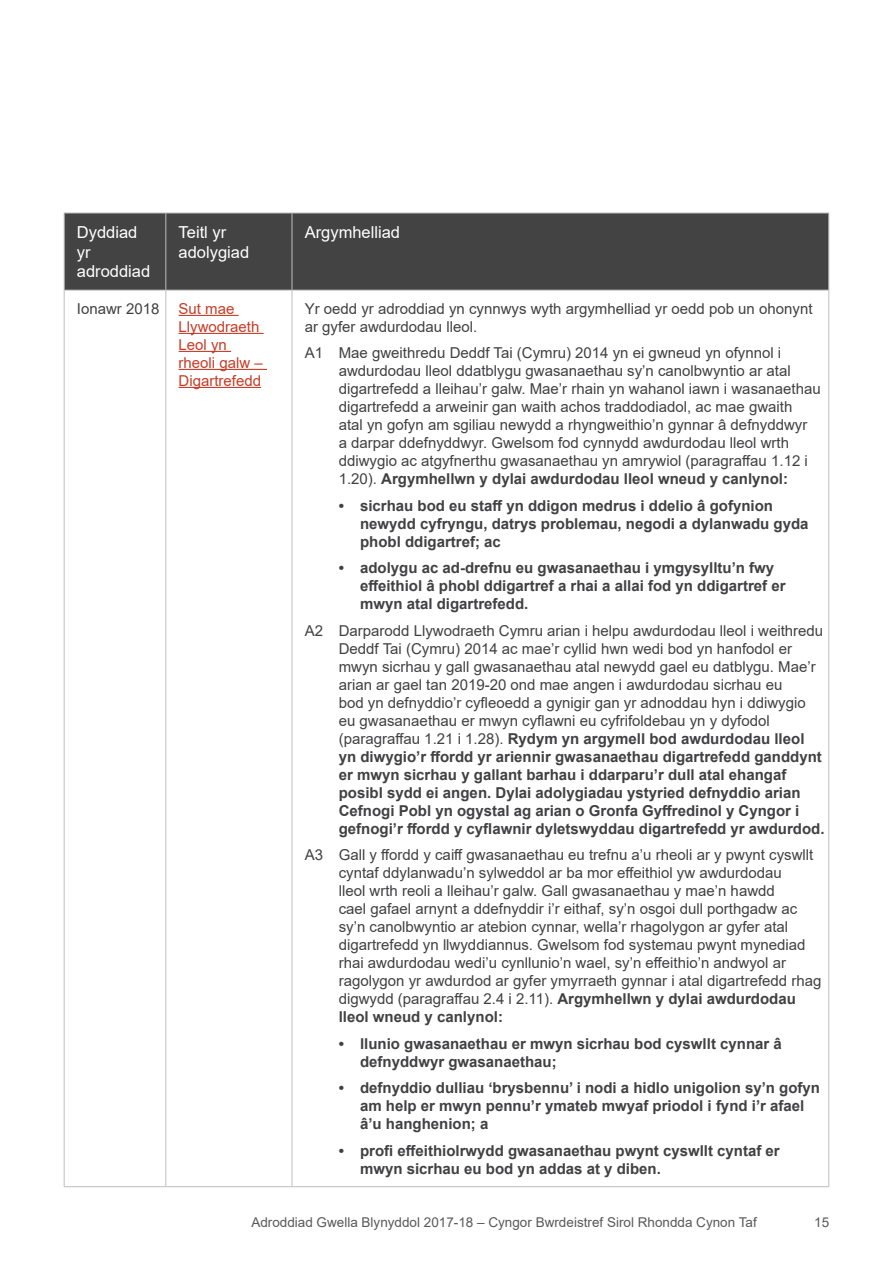
<style>
.page{position:relative;width:893px;height:1263px;background:#fff}
.page>*{position:absolute;margin:0;border:0;box-sizing:border-box;transform-origin:0 0}
.Table_header_text{font:16.5px/19.8px "Arial";color:#fff}
.Table_text{font:15px/18px "Arial";color:#414042}
.Table_bullet_text{font:700 15px/18px "Arial";color:#414042}
.Table_text-2{font:15px/18px "Arial";color:#c53c26}
.t1{font:13.5px "Arial";color:#58595b}
.s1{font-weight:700}
</style>
<div class="page">
<div style="left:65px;top:214px;width:763px;height:76px;background:#434343"></div>
<hr style="left:64px;top:213px;width:102px;height:1px;background:#bcbec0">
<hr style="left:64px;top:213px;width:1px;height:77px;background:#bcbec0">
<hr style="left:166px;top:213px;width:126px;height:1px;background:#bcbec0">
<hr style="left:165px;top:213px;width:1px;height:77px;background:#bcbec0">
<hr style="left:292px;top:213px;width:537px;height:1px;background:#bcbec0">
<hr style="left:292px;top:213px;width:1px;height:77px;background:#bcbec0">
<hr style="left:828px;top:213px;width:1px;height:77px;background:#bcbec0">
<hr style="left:64px;top:290px;width:102px;height:1px;background:#bcbec0">
<hr style="left:64px;top:290px;width:1px;height:896px;background:#bcbec0">
<hr style="left:166px;top:290px;width:126px;height:1px;background:#bcbec0">
<hr style="left:165px;top:290px;width:1px;height:896px;background:#bcbec0">
<hr style="left:292px;top:290px;width:537px;height:1px;background:#bcbec0">
<hr style="left:292px;top:290px;width:1px;height:896px;background:#bcbec0">
<hr style="left:828px;top:290px;width:1px;height:896px;background:#bcbec0">
<hr style="left:64px;top:1186px;width:102px;height:1px;background:#bcbec0">
<hr style="left:166px;top:1186px;width:126px;height:1px;background:#bcbec0">
<hr style="left:292px;top:1186px;width:537px;height:1px;background:#bcbec0">
<hr style="left:179px;top:315px;width:60px;height:1px;background:#c53c26">
<hr style="left:179px;top:333px;width:85px;height:1px;background:#c53c26">
<hr style="left:179px;top:351px;width:52px;height:1px;background:#c53c26">
<hr style="left:179px;top:369px;width:88px;height:1px;background:#c53c26">
<hr style="left:179px;top:387px;width:82px;height:1px;background:#c53c26">
<p class="Table_header_text" style="left:77px;top:222px;width:75px">Dyddiad yr adroddiad</p>
<p class="Table_header_text" style="left:179px;top:222px;width:72px">Teitl yr adolygiad</p>
<p class="Table_header_text" style="left:305px;top:222px;width:97px">Argymhelliad</p>
<p class="Table_text" style="left:77px;top:299px;width:84px">Ionawr 2018</p>
<p class="Table_text-2" style="left:179px;top:299px;width:86px">Sut mae<br>Llywodraeth<br>Leol yn rheoli galw –<br>Digartrefedd</p>
<p class="Table_text" style="left:305px;top:299px;width:509px">Yr oedd yr adroddiad yn cynnwys wyth argymhelliad yr oedd pob un ohonynt ar gyfer awdurdodau lleol.</p>
<p class="Table_text" style="left:339px;top:344px;width:483px;text-indent:-34px">A1 Mae gweithredu Deddf Tai (Cymru) 2014 yn ei gwneud yn ofynnol i awdurdodau lleol ddatblygu gwasanaethau sy’n canolbwyntio ar atal digartrefedd a lleihau’r galw. Mae’r rhain yn wahanol iawn i wasanaethau digartrefedd a arweinir gan waith achos traddodiadol, ac mae gwaith<br>atal yn gofyn am sgiliau newydd a rhyngweithio’n gynnar â defnyddwyr<br>a darpar ddefnyddwyr. Gwelsom fod cynnydd awdurdodau lleol wrth ddiwygio ac atgyfnerthu gwasanaethau yn amrywiol (paragraffau 1.12 i 1.20). <span class="s1">Argymhellwn y dylai awdurdodau lleol wneud y canlynol:</span></p>
<p class="Table_bullet_text" style="left:360px;top:497px;width:450px;text-indent:-21px">• sicrhau bod eu staff yn ddigon medrus i ddelio â gofynion newydd cyfryngu, datrys problemau, negodi a dylanwadu gyda phobl ddigartref; ac</p>
<p class="Table_bullet_text" style="left:360px;top:559px;width:427px;text-indent:-21px">• adolygu ac ad-drefnu eu gwasanaethau i ymgysylltu’n fwy effeithiol â phobl ddigartref a rhai a allai fod yn ddigartref er mwyn atal digartrefedd.</p>
<p class="Table_text" style="left:339px;top:621px;width:487px;text-indent:-34px">A2 Darparodd Llywodraeth Cymru arian i helpu awdurdodau lleol i weithredu Deddf Tai (Cymru) 2014 ac mae’r cyllid hwn wedi bod yn hanfodol er mwyn sicrhau y gall gwasanaethau atal newydd gael eu datblygu. Mae’r arian ar gael tan 2019-20 ond mae angen i awdurdodau sicrhau eu<br>bod yn defnyddio’r cyfleoedd a gynigir gan yr adnoddau hyn i ddiwygio eu gwasanaethau er mwyn cyflawni eu cyfrifoldebau yn y dyfodol (paragraffau 1.21 i 1.28). <span class="s1">Rydym yn argymell bod awdurdodau lleol yn diwygio’r ffordd yr ariennir gwasanaethau digartrefedd ganddynt er mwyn sicrhau y gallant barhau i ddarparu’r dull atal ehangaf posibl sydd ei angen. Dylai adolygiadau ystyried defnyddio arian Cefnogi Pobl yn ogystal ag arian o Gronfa Gyffredinol y Cyngor i gefnogi’r ffordd y cyflawnir dyletswyddau digartrefedd yr awdurdod.</span></p>
<p class="Table_text" style="left:339px;top:846px;width:484px;text-indent:-34px">A3 Gall y ffordd y caiff gwasanaethau eu trefnu a’u rheoli ar y pwynt cyswllt cyntaf ddylanwadu’n sylweddol ar ba mor effeithiol yw awdurdodau<br>lleol wrth reoli a lleihau’r galw. Gall gwasanaethau y mae’n hawdd<br>cael gafael arnynt a ddefnyddir i’r eithaf, sy’n osgoi dull porthgadw ac sy’n canolbwyntio ar atebion cynnar, wella’r rhagolygon ar gyfer atal digartrefedd yn llwyddiannus. Gwelsom fod systemau pwynt mynediad rhai awdurdodau wedi’u cynllunio’n wael, sy’n effeithio’n andwyol ar ragolygon yr awdurdod ar gyfer ymyrraeth gynnar i atal digartrefedd rhag digwydd (paragraffau 2.4 i 2.11). <span class="s1">Argymhellwn y dylai awdurdodau lleol wneud y canlynol:</span></p>
<p class="Table_bullet_text" style="left:360px;top:1035px;width:423px;text-indent:-21px">• llunio gwasanaethau er mwyn sicrhau bod cyswllt cynnar â defnyddwyr gwasanaethau;</p>
<p class="Table_bullet_text" style="left:360px;top:1079px;width:462px;text-indent:-21px">• defnyddio dulliau ‘brysbennu’ i nodi a hidlo unigolion sy’n gofyn am help er mwyn pennu’r ymateb mwyaf priodol i fynd i’r afael â’u hanghenion; a</p>
<p class="Table_bullet_text" style="left:360px;top:1142px;width:421px;text-indent:-21px">• profi effeithiolrwydd gwasanaethau pwynt cyswllt cyntaf er mwyn sicrhau eu bod yn addas at y diben.</p>
<p class="t1" style="left:251px;top:1213px;width:507px">Adroddiad Gwella Blynyddol 2017-18 – Cyngor Bwrdeistref Sirol Rhondda Cynon Taf</p>
<p class="t1" style="left:814px;top:1213px;width:17px">15</p>
</div>
